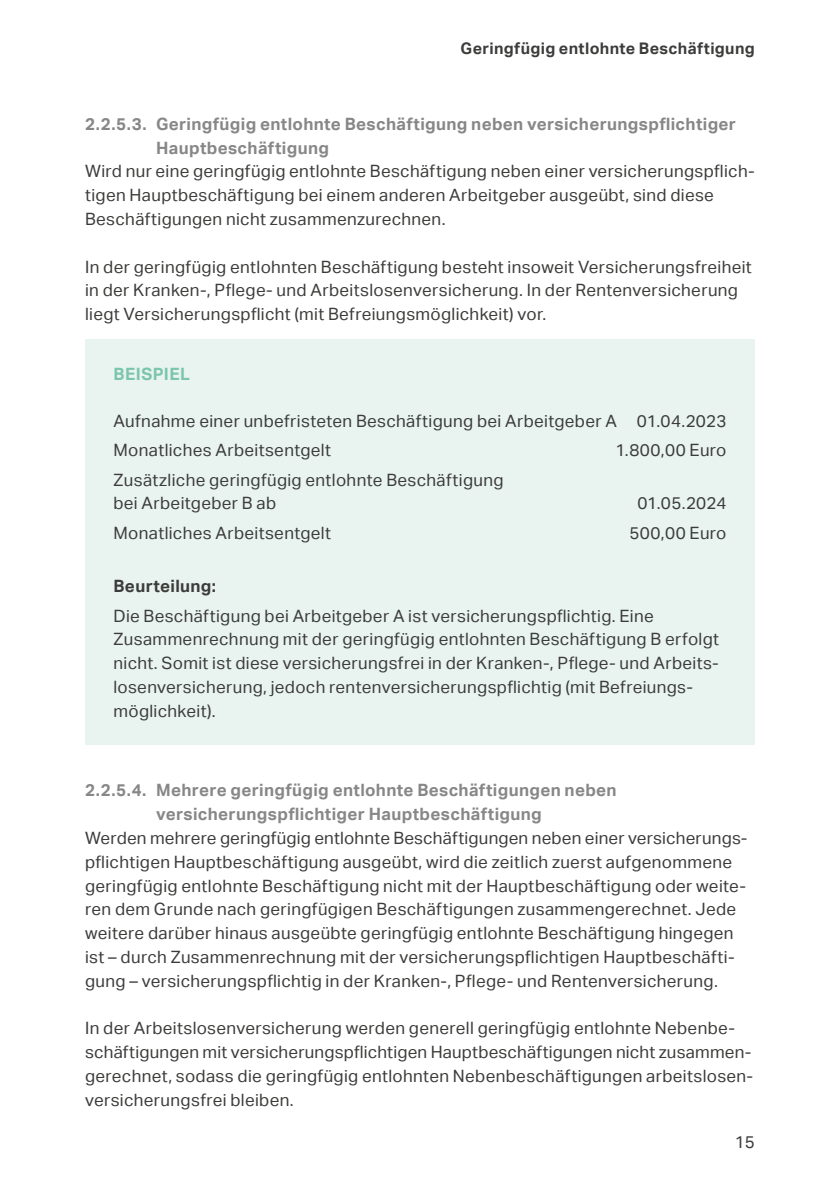
<style>
.page{position:relative;width:840px;height:1191px;background:#fff}
.page>*{position:absolute;margin:0;border:0;box-sizing:border-box;transform-origin:0 0}
.t1{font:17px/23.8px "Aktiv Grotesk";letter-spacing:.02em;color:#3c3c3b}
.t2{font:700 17px/23.8px "Aktiv Grotesk";letter-spacing:.02em;color:#878787}
.t3{font:700 17px "Aktiv Grotesk";letter-spacing:.02em;color:#3c3c3b}
.t4{font:700 17px "Aktiv Grotesk";letter-spacing:.03em;color:#7cc5ad}
.t5{font:700 16px "Aktiv Grotesk";letter-spacing:.02em;color:#3c3c3b}
</style>
<div class="page">
<div style="left:85px;top:339px;width:669px;height:406px;background:#e9f4f0"></div>
<p class="t5" style="left:460px;top:39px;width:295px">Geringfügig entlohnte Beschäftigung</p>
<p class="t2" style="left:156px;top:112px;width:581px;text-indent:-71px">2.2.5.3. Geringfügig entlohnte Beschäftigung neben versicherungspflichtiger<br>Hauptbeschäftigung</p>
<p class="t1" style="left:85px;top:160px;width:670px">Wird nur eine geringfügig entlohnte Beschäftigung neben einer versicherungspflich&shy;tigen Hauptbeschäftigung bei einem anderen Arbeitgeber ausgeübt, sind diese<br>Beschäftigungen nicht zusammenzurechnen.</p>
<p class="t1" style="left:85px;top:255px;width:668px">In der geringfügig entlohnten Beschäftigung besteht insoweit Versicherungsfreiheit in der Kranken-, Pflege- und Arbeitslosenversicherung. In der Rentenversicherung liegt Versicherungspflicht (mit Befreiungsmöglichkeit) vor.</p>
<p class="t4" style="left:113px;top:364px;width:78px">BEISPIEL</p>
<p class="t1" style="left:113px;top:406px;width:614px;line-height:29.4px">Aufnahme einer unbefristeten Beschäftigung bei Arbeitgeber A 01.04.2023<br>Monatliches Arbeitsentgelt</p>
<p class="t1" style="left:615px;top:438px;width:113px">1.800,00 Euro</p>
<p class="t1" style="left:113px;top:468px;width:391px">Zusätzliche geringfügig entlohnte Beschäftigung bei Arbeitgeber B ab</p>
<p class="t1" style="left:637px;top:491px;width:91px">01.05.2024</p>
<p class="t1" style="left:113px;top:521px;width:219px">Monatliches Arbeitsentgelt</p>
<p class="t1" style="left:629px;top:521px;width:98px">500,00 Euro</p>
<p class="t3" style="left:113px;top:576px;width:104px">Beurteilung:</p>
<p class="t1" style="left:113px;top:604px;width:606px">Die Beschäftigung bei Arbeitgeber A ist versicherungspflichtig. Eine Zusammenrechnung mit der geringfügig entlohnten Beschäftigung B erfolgt nicht. Somit ist diese versicherungsfrei in der Kranken-, Pflege- und Arbeits&shy;losenversicherung, jedoch rentenversicherungspflichtig (mit Befreiungs&shy;möglichkeit).</p>
<p class="t2" style="left:85px;top:778px;width:532px;text-align:center">2.2.5.4. Mehrere geringfügig entlohnte Beschäftigungen neben versicherungspflichtiger Hauptbeschäftigung</p>
<p class="t1" style="left:85px;top:826px;width:663px">Werden mehrere geringfügig entlohnte Beschäftigungen neben einer versicherungs&shy;pflichtigen Hauptbeschäftigung ausgeübt, wird die zeitlich zuerst aufgenommene geringfügig entlohnte Beschäftigung nicht mit der Hauptbeschäftigung oder weite&shy;ren dem Grunde nach geringfügigen Beschäftigungen zusammengerechnet. Jede weitere darüber hinaus ausgeübte geringfügig entlohnte Beschäftigung hingegen ist – durch Zusammenrechnung mit der versicherungspflichtigen Hauptbeschäfti&shy;gung – versicherungspflichtig in der Kranken--, Pflege-- und Rentenversicherung.</p>
<p class="t1" style="left:85px;top:1016px;width:669px">In der Arbeitslosenversicherung werden generell geringfügig entlohnte Nebenbe&shy;schäftigungen mit versicherungspflichtigen Hauptbeschäftigungen nicht zusammen&shy;gerechnet, sodass die geringfügig entlohnten Nebenbeschäftigungen arbeitslosen&shy;versicherungsfrei bleiben.</p>
<p class="t1" style="left:734px;top:1130px;width:22px">15</p>
</div>
